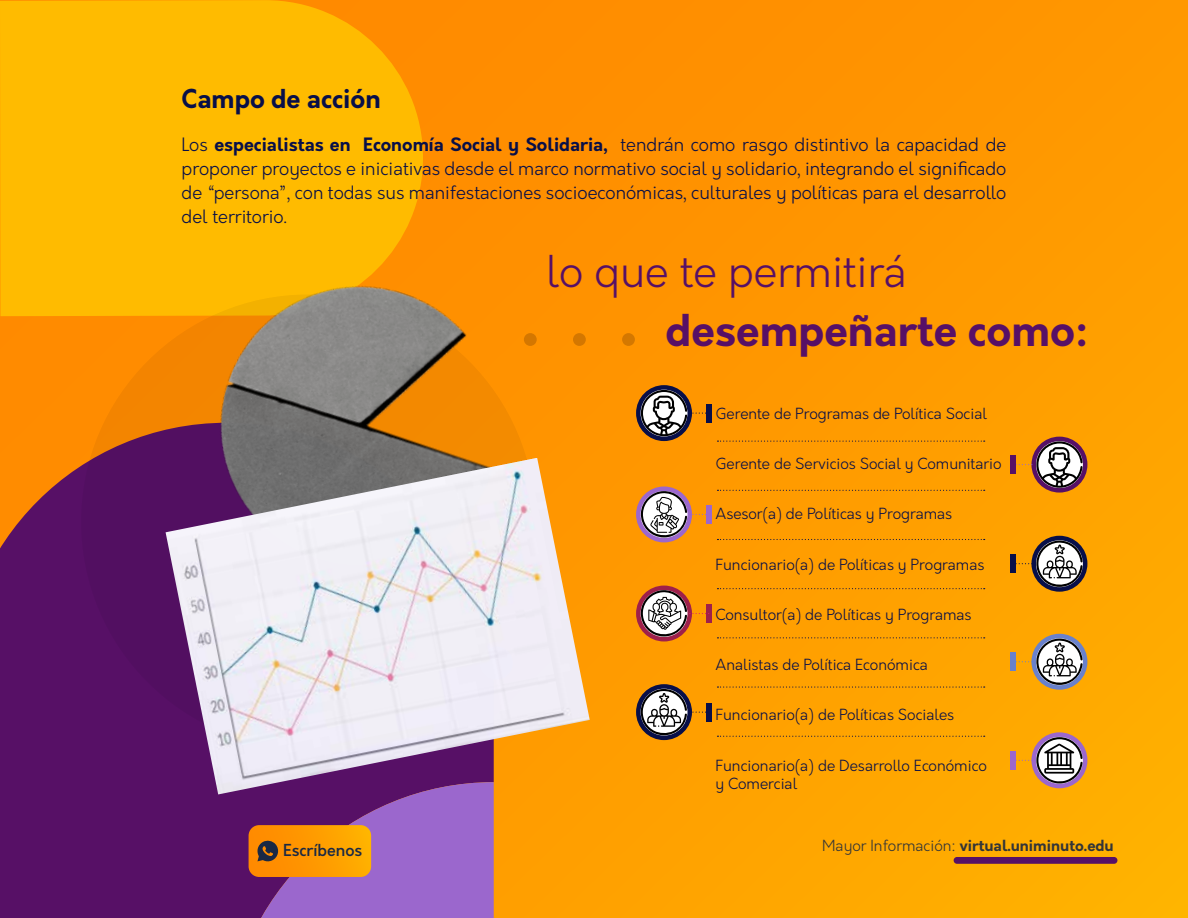
<style>
.page{position:relative;width:1188px;height:918px;background:#fff}
.page>*{position:absolute;margin:0;border:0;box-sizing:border-box;transform-origin:0 0}
.t1{font:700 42.9px "Orkney";color:#571066}
.t2{font:300 42.9px "Orkney";color:#571066}
.t3{font:700 25.5px "Orkney";color:#080f49}
.t4{font:300 18px/24px "Orkney";color:#080f49;text-align:justify}
.t5{font:500 16.2px "Orkney";color:#1a2945}
.t6{font:300 15px/18px "Orkney";color:#080f49}
.t7{font:700 15px "Orkney";color:#333538}
.s1{font-weight:700}
.s2{font-weight:300}
</style>
<div class="page">
<div style="left:0;top:0;width:1188px;height:918px;background:linear-gradient(to bottom,#ff9000,#ffa900)"></div>
<svg style="left:0;top:423px;width:227px;height:495px;background:#671c5c"></svg>
<div style="left:0;top:0;width:423px;height:316px;background:#fb0"></div>
<svg style="left:81px;top:294px;width:455px;height:455px;background:#692052"></svg>
<svg style="left:573px;top:333px;width:13px;height:13px"></svg>
<svg style="left:622px;top:333px;width:13px;height:13px"></svg>
<div style="left:636px;top:385px;width:56px;height:56px;border:4px solid #080f49;border-radius:50%"></div>
<div style="left:1031px;top:437px;width:56px;height:56px;border:4px solid #571066;border-radius:50%"></div>
<div style="left:636px;top:487px;width:56px;height:55px;border:4px solid #9b67cd;border-radius:50%"></div>
<div style="left:1031px;top:536px;width:56px;height:56px;border:4px solid #080f49;border-radius:50%"></div>
<div style="left:1031px;top:732px;width:56px;height:56px;border:4px solid #9b67cd;border-radius:50%"></div>
<div style="left:636px;top:586px;width:56px;height:55px;border:4px solid #fff;border-radius:50%"></div>
<div style="left:1031px;top:634px;width:56px;height:56px;border:4px solid #6981cc;border-radius:50%"></div>
<div style="left:636px;top:684px;width:56px;height:56px;border:4px solid #080f49;border-radius:50%"></div>
<svg style="left:717px;top:441px;width:268px;height:1px"></svg>
<svg style="left:717px;top:490px;width:268px;height:1px"></svg>
<svg style="left:717px;top:539px;width:268px;height:1px"></svg>
<svg style="left:717px;top:588px;width:268px;height:1px"></svg>
<svg style="left:717px;top:637px;width:268px;height:1px"></svg>
<svg style="left:717px;top:686px;width:268px;height:2px"></svg>
<svg style="left:717px;top:736px;width:268px;height:1px"></svg>
<div style="left:706px;top:404px;width:6px;height:18px;background:#080f49"></div>
<svg style="left:641px;top:390px;width:68px;height:46px"></svg>
<div style="left:706px;top:505px;width:6px;height:18px;background:#9b67cd"></div>
<svg style="left:640px;top:491px;width:69px;height:46px"></svg>
<svg style="left:1012px;top:441px;width:71px;height:47px"></svg>
<div style="left:706px;top:605px;width:6px;height:18px;background:#9e204b"></div>
<svg style="left:640px;top:590px;width:69px;height:46px"></svg>
<div style="left:706px;top:703px;width:6px;height:18px;background:#080f49"></div>
<svg style="left:640px;top:689px;width:69px;height:46px"></svg>
<div style="left:1010px;top:456px;width:5px;height:18px;background:#571066"></div>
<svg style="left:1012px;top:540px;width:71px;height:47px"></svg>
<div style="left:1010px;top:555px;width:5px;height:18px;background:#080f49"></div>
<svg style="left:1012px;top:638px;width:71px;height:47px"></svg>
<div style="left:1010px;top:653px;width:5px;height:18px;background:#6981cc"></div>
<svg style="left:1012px;top:737px;width:71px;height:47px"></svg>
<div style="left:1010px;top:751px;width:5px;height:18px;background:#9b67cd"></div>
<img style="left:131px;top:178px;width:453px;height:480px">
<img style="left:166px;top:458px;width:424px;height:336px">
<svg style="left:227px;top:782px;width:267px;height:136px;background:#97578d"></svg>
<div style="left:954px;top:857px;width:163px;height:7px;background:#571066;border-radius:3px"></div>
<h2 class="t3" style="left:182px;top:81px;width:201px">Campo de acción</h2>
<p class="t4" style="left:182px;top:133px;width:826px">Los <span class="s1">especialistas en Economía Social y Solidaria,</span> tendrán como rasgo distintivo la capacidad de proponer proyectos e iniciativas desde el marco normativo social y solidario, integrando el significado de “persona”, con todas sus manifestaciones socioeconómicas, culturales y políticas para el desarrollo del territorio.</p>
<h1 class="t2" style="left:546px;top:244px;width:362px">lo que te permitirá</h1>
<h1 class="t1" style="left:666px;top:301px;width:424px">desempeñarte como:</h1>
<p class="t6" style="left:715px;top:405px;width:273px">Gerente de Programas de Política Social</p>
<p class="t6" style="left:715px;top:455px;width:288px">Gerente de Servicios Social y Comunitario</p>
<p class="t6" style="left:715px;top:505px;width:238px">Asesor(a) de Políticas y Programas</p>
<p class="t6" style="left:715px;top:556px;width:271px">Funcionario(a) de Políticas y Programas</p>
<p class="t6" style="left:715px;top:606px;width:258px">Consultor(a) de Políticas y Programas</p>
<p class="t6" style="left:715px;top:656px;width:214px">Analistas de Política Económica</p>
<p class="t6" style="left:715px;top:706px;width:240px">Funcionario(a) de Políticas Sociales</p>
<p class="t6" style="left:715px;top:756px;width:273px">Funcionario(a) de Desarrollo Económico y Comercial</p>
<p class="t5" style="left:283px;top:839px;width:81px">Escríbenos</p>
<p class="t7" style="left:822px;top:835px;width:293px"><span class="s2">Mayor Información:</span> virtual.uniminuto.edu</p>
</div>
